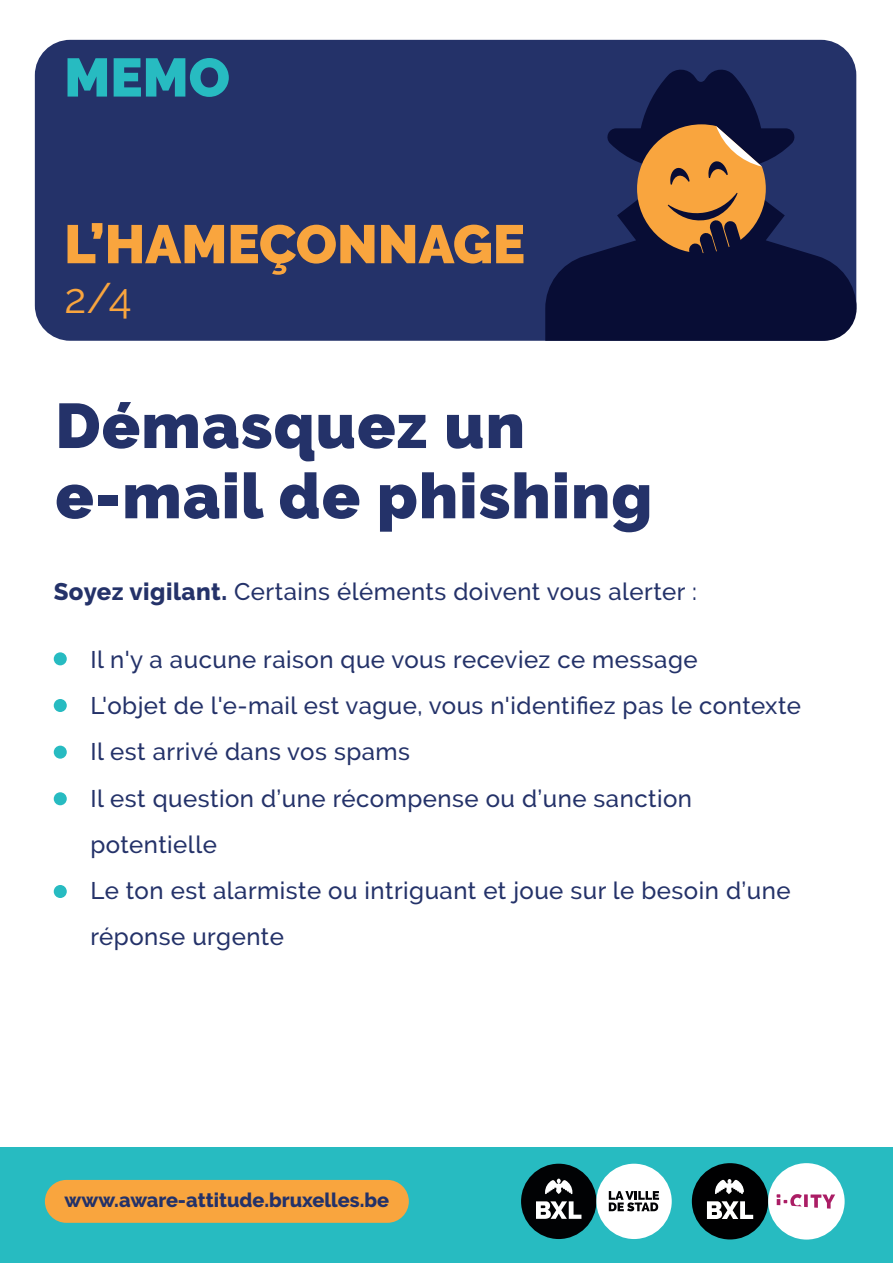
<style>
.page{position:relative;width:893px;height:1263px;background:#fff}
.page>*{position:absolute;margin:0;border:0;box-sizing:border-box;transform-origin:0 0}
.t1{font:900 63px/70.2px "Raleway";letter-spacing:.02em;color:#243269}
.t2{font:900 54px "Raleway";color:#f9a53e}
.t3{font:900 54px "Raleway";color:#27bbc1}
.t4{font:42px "Raleway";color:#f9a53e}
.t5{font:500 24px/46.2px "Raleway";letter-spacing:.02em;color:#243269}
.t6{font:800 19.8px "Raleway";color:#243269}
.s1{font-weight:800}
</style>
<div class="page">
<div style="left:35px;top:40px;width:821px;height:301px;background:#243269;border-radius:35px"></div>
<svg style="left:545px;top:186px;width:312px;height:155px;fill:#080d35"></svg>
<svg style="left:604px;top:69px;width:193px;height:226px"></svg>
<div style="left:0;top:1147px;width:893px;height:116px;background:#27bbc1"></div>
<div style="left:45px;top:1180px;width:364px;height:43px;background:#f9a53e;border-radius:21px"></div>
<div style="left:521px;top:1164px;width:75px;height:75px;background:#010204;border-radius:50%"></div>
<svg style="left:536px;top:1201px;width:45px;height:18px"></svg>
<svg style="left:545px;top:1178px;width:27px;height:16px"></svg>
<div style="left:596px;top:1164px;width:76px;height:75px;background:#fff;border-radius:50%"></div>
<svg style="left:609px;top:1191px;width:50px;height:20px"></svg>
<div style="left:692px;top:1163px;width:76px;height:76px;background:#000001;border-radius:50%"></div>
<svg style="left:707px;top:1201px;width:46px;height:18px"></svg>
<svg style="left:715px;top:1179px;width:29px;height:15px"></svg>
<div style="left:768px;top:1163px;width:77px;height:76px;background:#fff;border-radius:50%"></div>
<svg style="left:777px;top:1194px;width:58px;height:14px"></svg>
<div style="left:54px;top:652px;width:13px;height:13px;background:#27bbc1;border-radius:50%"></div>
<div style="left:54px;top:699px;width:13px;height:13px;background:#27bbc1;border-radius:50%"></div>
<div style="left:54px;top:746px;width:13px;height:13px;background:#27bbc1;border-radius:50%"></div>
<div style="left:54px;top:792px;width:13px;height:13px;background:#27bbc1;border-radius:50%"></div>
<div style="left:54px;top:885px;width:13px;height:13px;background:#27bbc1;border-radius:50%"></div>
<h2 class="t3" style="left:64px;top:46px;width:167px">MEMO</h2>
<h2 class="t2" style="left:64px;top:213px;width:462px">L’HAMEÇONNAGE</h2>
<h3 class="t4" style="left:64px;top:274px;width:69px">2/4</h3>
<h1 class="t1" style="left:55px;top:391px;width:598px">Démasquez un e-mail de phishing</h1>
<p class="t5" style="left:54px;top:569px;width:645px"><span class="s1">Soyez vigilant.</span> Certains éléments doivent vous alerter :</p>
<p class="t5" style="left:90px;top:636px;width:712px">Il n'y a aucune raison que vous receviez ce message<br>L'objet de l'e-mail est vague, vous n'identifiez pas le contexte Il est arrivé dans vos spams<br>Il est question d’une récompense ou d’une sanction potentielle<br>Le ton est alarmiste ou intriguant et joue sur le besoin d’une réponse urgente</p>
<p class="t6" style="left:65px;top:1188px;width:326px">www.aware-attitude.bruxelles.be</p>
</div>
